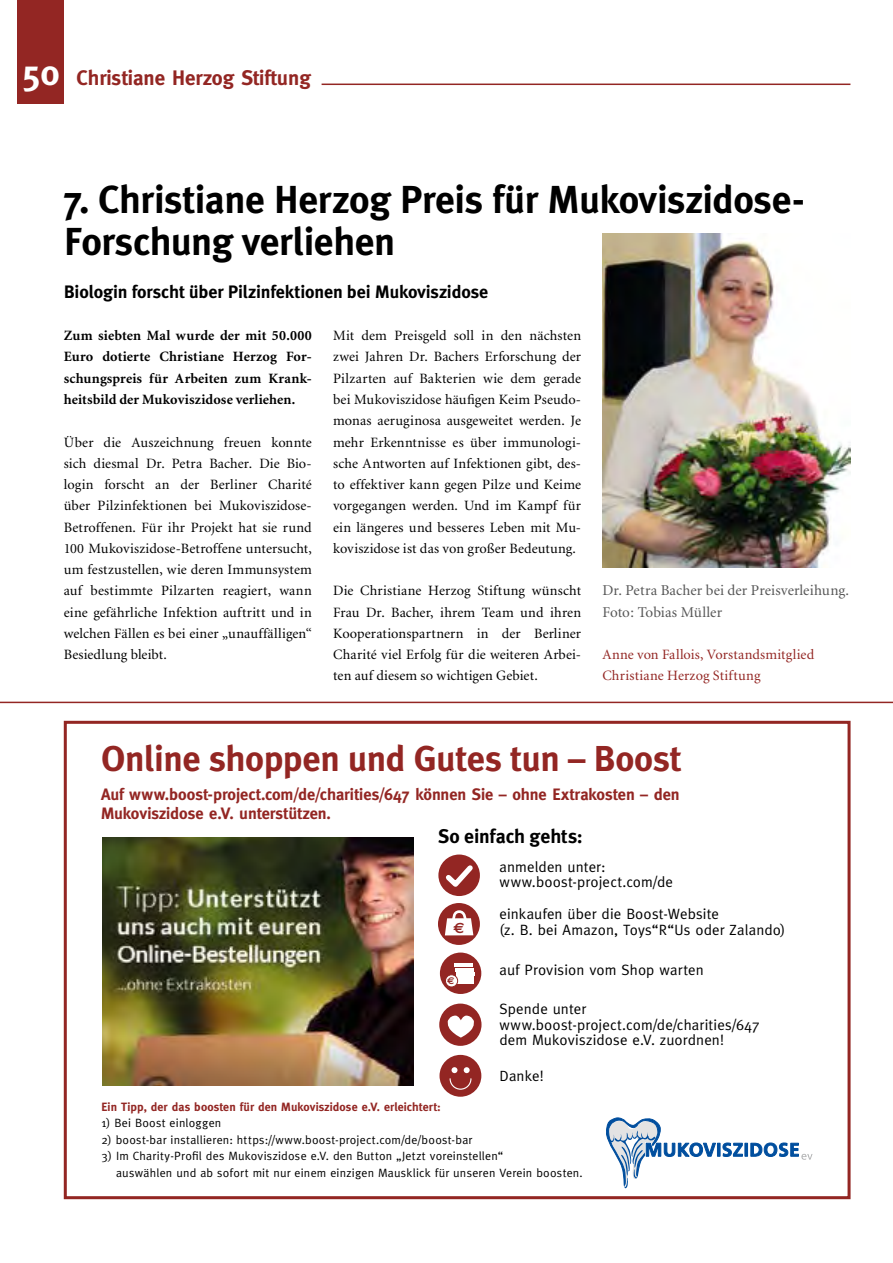
<style>
.page{position:relative;width:893px;height:1263px;background:#fff}
.page>*{position:absolute;margin:0;border:0;box-sizing:border-box;transform-origin:0 0}
.t1{font:700 39px/42.5px "Meta Plus";letter-spacing:-.01em;color:#000}
.t2{font:700 36px "Meta Plus";letter-spacing:-.01em;color:#932623}
.t3{font:700 21px "Meta";color:#932623}
.t4{font:700 19.65px "Meta Plus";letter-spacing:-.005em;color:#000}
.t5{font:700 18px "Meta Plus";letter-spacing:-.01em;color:#000}
.t6{font:700 16.5px/19.5px "Meta";letter-spacing:-.005em;color:#932623}
.t7{font:15px/21.3px "Minion";letter-spacing:.005em;color:#565656}
.t8{font:14.85px/15.5px "Meta";letter-spacing:.01em;color:#000}
.t9{font:700 14.85px "Euro Sans";color:#932623}
.t10{font:14.25px/21.3px "Minion";letter-spacing:.01em;color:#000;text-align:justify}
.t11{font:700 14.25px/21.3px "Minion";letter-spacing:.01em;color:#000;text-align:justify}
.t12{font:14.25px/21.3px "Minion";letter-spacing:.015em;color:#932623}
.t13{font:12px/16.5px "Meta";letter-spacing:.02em;color:#000}
.t14{font:700 12px "Meta";letter-spacing:.005em;color:#932623}
.t15{font:700 9.75px "Euro Sans";color:#932623}
.s1{font-size:36px;color:#fff}
</style>
<div class="page">
<div style="left:17px;top:0;width:47px;height:104px;background:#932623"></div>
<hr style="left:322px;top:84px;width:528px;height:1px;background:#932623">
<img style="left:602px;top:234px;width:248px;height:333px">
<img style="left:102px;top:837px;width:312px;height:248px">
<svg style="left:744px;top:1143px;width:4px;height:14px"></svg>
<svg style="left:750px;top:1142px;width:62px;height:18px"></svg>
<svg style="left:606px;top:1118px;width:137px;height:70px"></svg>
<div style="left:64px;top:721px;width:786px;height:478px;border:3px solid #932623"></div>
<div style="left:439px;top:1055px;width:42px;height:42px;background:#932623;border-radius:50%"></div>
<svg style="left:449px;top:1067px;width:23px;height:23px"></svg>
<div style="left:439px;top:1003px;width:42px;height:43px;background:#932623;border-radius:50%"></div>
<svg style="left:447px;top:1015px;width:27px;height:22px"></svg>
<div style="left:440px;top:952px;width:41px;height:42px;background:#932623;border-radius:50%"></div>
<hr style="left:455px;top:980px;width:19px;height:4px;background:#fff">
<hr style="left:455px;top:976px;width:18px;height:4px;background:#fff">
<hr style="left:456px;top:972px;width:18px;height:4px;background:#fff">
<hr style="left:455px;top:968px;width:18px;height:3px;background:#fff">
<hr style="left:455px;top:963px;width:18px;height:4px;background:#fff">
<div style="left:445px;top:975px;width:13px;height:12px;background:#fff;border-radius:50%"></div>
<div style="left:445px;top:974px;width:13px;height:13px;border:1px solid #932623;border-radius:50%"></div>
<div style="left:438px;top:903px;width:42px;height:42px;background:#932623;border-radius:50%"></div>
<svg style="left:445px;top:910px;width:28px;height:25px"></svg>
<svg style="left:438px;top:854px;width:42px;height:42px"></svg>
<svg style="left:441px;top:860px;width:37px;height:32px"></svg>
<hr style="left:0;top:702px;width:893px;height:1px;background:#932623">
<h3 class="t3" style="left:21px;top:66px;width:291px"><span class="s1">50</span> Christiane Herzog Stiftung</h3>
<h1 class="t1" style="left:64px;top:178px;width:743px">7. Christiane Herzog Preis für Mukoviszidose-<br>Forschung verliehen</h1>
<p class="t5" style="left:64px;top:281px;width:426px">Biologin forscht über Pilzinfektionen bei Mukoviszidose</p>
<p class="t11" style="left:64px;top:325px;width:250px">Zum siebten Mal wurde der mit 50.000<br>Euro dotierte Christiane Herzog For&shy;schungspreis für Arbeiten zum Krank&shy;heitsbild der Mukoviszidose verliehen.</p>
<p class="t10" style="left:64px;top:432px;width:250px">Über die Auszeichnung freuen konnte sich diesmal Dr. Petra Bacher. Die Bio&shy;login forscht an der Berliner Charité über Pilzinfektionen bei Mukoviszidose-Betroffenen. Für ihr Projekt hat sie rund 100 Mukoviszidose-Betroffene untersucht, um festzustellen, wie deren Immunsystem auf bestimmte Pilzarten reagiert, wann eine gefährliche Infektion auftritt und in welchen Fällen es bei einer „unauffälligen“ Besiedlung bleibt.</p>
<p class="t10" style="left:333px;top:325px;width:250px">Mit dem Preisgeld soll in den nächsten zwei Jahren Dr. Bachers Erforschung der Pilzarten auf Bakterien wie dem gerade bei Mukoviszidose häufigen Keim Pseudo&shy;monas aeruginosa ausgeweitet werden. Je mehr Erkenntnisse es über immunologi&shy;sche Antworten auf Infektionen gibt, des&shy;to effektiver kann gegen Pilze und Keime vorgegangen werden. Und im Kampf für ein längeres und besseres Leben mit Mu&shy;koviszidose ist das von großer Bedeutung.</p>
<p class="t10" style="left:333px;top:581px;width:250px">Die Christiane Herzog Stiftung wünscht Frau Dr. Bacher, ihrem Team und ihren Kooperationspartnern in der Berliner Charité viel Erfolg für die weiteren Arbei&shy;ten auf diesem so wichtigen Gebiet.</p>
<p class="t7" style="left:602px;top:580px;width:248px">Dr. Petra Bacher bei der Preisverleihung.<br>Foto: Tobias Müller</p>
<p class="t12" style="left:602px;top:644px;width:213px">Anne von Fallois, Vorstandsmitglied<br>Christiane Herzog Stiftung</p>
<h2 class="t2" style="left:101px;top:737px;width:582px">Online shoppen und Gutes tun – Boost</h2>
<p class="t6" style="left:101px;top:784px;width:580px">Auf www.boost-project.com/de/charities/647 können Sie – ohne Extrakosten – den<br>Mukoviszidose e.V. unterstützen.</p>
<h3 class="t4" style="left:438px;top:825px;width:146px">So einfach gehts:</h3>
<p class="t9" style="left:454px;top:919px;width:13px">€</p>
<p class="t15" style="left:447px;top:975px;width:9px">€</p>
<p class="t8" style="left:500px;top:858px;width:175px">anmelden unter: www.boost-project.com/de</p>
<p class="t8" style="left:499px;top:906px;width:288px">einkaufen über die Boost-Website<br>(z. B. bei Amazon, Toys“R“Us oder Zalando)</p>
<p class="t8" style="left:500px;top:962px;width:206px">auf Provision vom Shop warten</p>
<p class="t8" style="left:499px;top:1001px;width:262px">Spende unter www.boost-project.com/de/charities/647 dem Mukoviszidose e.V. zuordnen!</p>
<p class="t8" style="left:500px;top:1068px;width:46px">Danke!</p>
<p class="t14" style="left:102px;top:1100px;width:341px">Ein Tipp, der das boosten für den Mukoviszidose e.V. erleichtert:</p>
<p class="t13" style="left:102px;top:1115px;width:121px">1) Bei Boost einloggen</p>
<p class="t13" style="left:102px;top:1131px;width:372px">2) boost-bar installieren: https://www.boost-project.com/de/boost-bar</p>
<p class="t13" style="left:116px;top:1148px;width:468px;text-indent:-14px">3) Im Charity-Profil des Mukoviszidose e.V. den Button „Jetzt voreinstellen“<br>auswählen und ab sofort mit nur einem einzigen Mausklick für unseren Verein boosten.</p>
</div>
